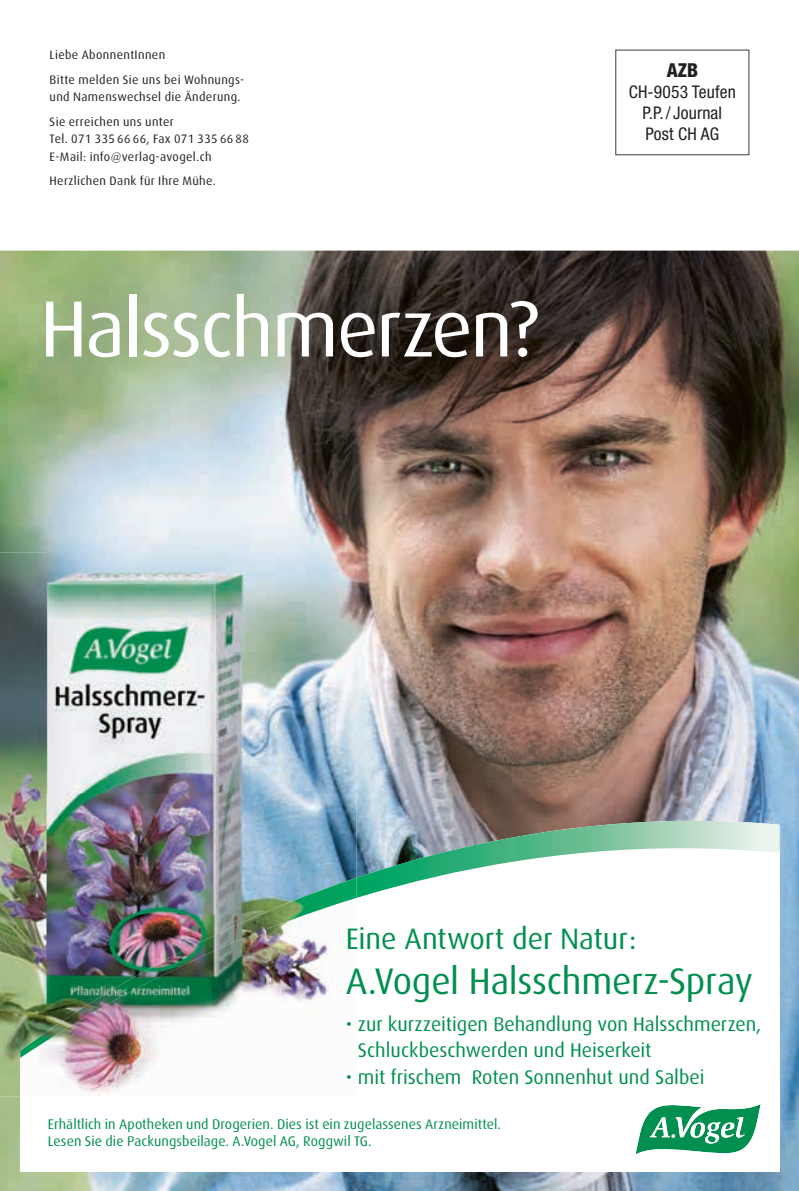
<style>
.page{position:relative;width:799px;height:1191px;background:#fff}
.page>*{position:absolute;margin:0;border:0;box-sizing:border-box;transform-origin:0 0}
.t1{font:79.8px "Dax";letter-spacing:-.025em;color:#fff}
.t2{font:37.1px "Dax";letter-spacing:-.005em;color:#008f4f}
.t3{font:29.57px "Dax";letter-spacing:-.005em;color:#008f4f}
.t4{font:19.78px/26.6px "Dax";color:#008f4f}
.t5{font:800 condensed 19.25px "Helvetica Neue LT Std";color:#231f20}
.t6{font:condensed 17.5px/21px "Helvetica Neue LT Std";letter-spacing:.01em;color:#231f20;text-align:center}
.t7{font:14px/17.5px "Dax";letter-spacing:.005em;color:#008f4f}
.t8{font:12.25px/24.5px "Dax";letter-spacing:.03em;color:#231f20}
</style>
<div class="page">
<svg style="left:615px;top:50px;width:134px;height:105px"></svg>
<img style="left:0;top:251px;width:799px;height:940px">
<svg style="left:20px;top:808px;width:759px;height:363px"></svg>
<svg style="left:356px;top:821px;width:423px;height:77px"></svg>
<img style="left:47px;top:552px;width:309px;height:325px">
<img style="left:0;top:552px;width:47px;height:544px">
<img style="left:20px;top:1057px;width:336px;height:39px">
<img style="left:20px;top:877px;width:336px;height:180px">
<svg style="left:635px;top:1099px;width:125px;height:60px"></svg>
<p class="t8" style="left:50px;top:43px;width:196px">Liebe AbonnentInnen<br>Bitte melden Sie uns bei Wohnungs-</p>
<p class="t8" style="left:50px;top:85px;width:192px">und Namenswechsel die Änderung.<br>Sie erreichen uns unter</p>
<p class="t8" style="left:50px;top:130px;width:201px;line-height:17.5px">Tel. 071 335 66 66, Fax 071 335 66 88<br>E-Mail: info@verlag-avogel.ch</p>
<p class="t8" style="left:50px;top:169px;width:168px">Herzlichen Dank für Ihre Mühe.</p>
<h1 class="t1" style="left:40px;top:285px;width:500px">Halsschmerzen?</h1>
<h3 class="t5" style="left:666px;top:58px;width:33px">AZB</h3>
<h3 class="t6" style="left:629px;top:81px;width:109px">CH-9053 Teufen<br>P.P. / Journal<br>Post CH AG</h3>
<h3 class="t3" style="left:346px;top:922px;width:292px">Eine Antwort der Natur :</h3>
<h2 class="t2" style="left:346px;top:960px;width:408px">A.Vogel Halsschmerz-Spray</h2>
<h3 class="t4" style="left:358px;top:1010px;width:405px;text-indent:-12px">• zur kurzzeitigen Behandlung von Halsschmerzen,<br>Schluckbeschwerden und Heiserkeit</h3>
<h3 class="t4" style="left:346px;top:1064px;width:360px">• mit frischem Roten Sonnenhut und Salbei</h3>
<p class="t7" style="left:48px;top:1115px;width:455px">Erhältlich in Apotheken und Drogerien. Dies ist ein zugelassenes Arzneimittel.<br>Lesen Sie die Packungsbeilage. A.Vogel AG, Roggwil TG.</p>
</div>
